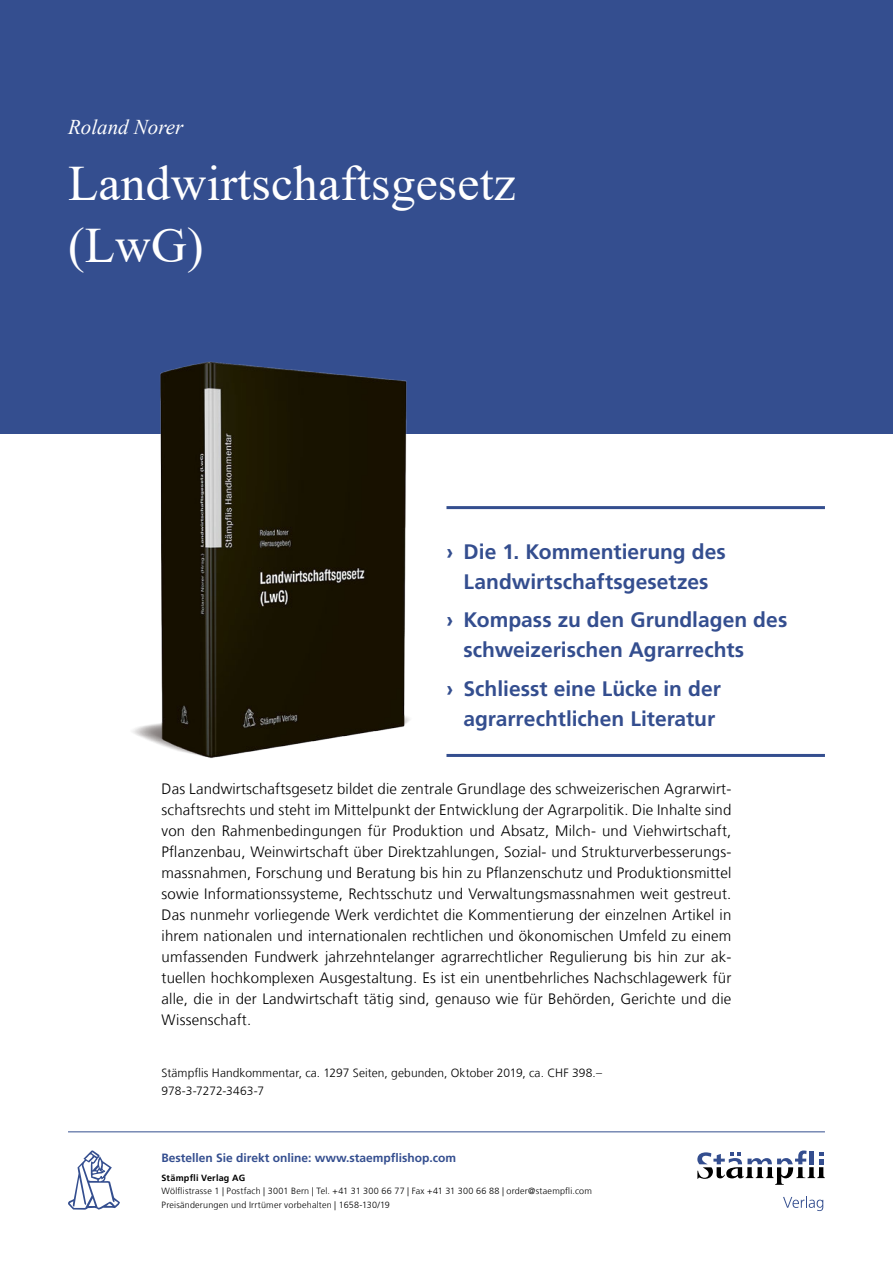
<style>
.page{position:relative;width:893px;height:1263px;background:#fff}
.page>*{position:absolute;margin:0;border:0;box-sizing:border-box;transform-origin:0 0}
.t1{font:49.5px/61.5px "Kkwrfg Times New Roman";letter-spacing:.005em;color:#fff}
.t2{font:700 21px/30px "Lljnxw Frutiger LT Com";color:#344e8f;text-align:center}
.t3{font:italic 21px "Plvsyw Times New Roman";color:#fff}
.t4{font:300 15px/21px "Hrmggj Frutiger LT Com";letter-spacing:.01em;color:#000;text-align:justify}
.t5{font:300 12px/18px "Hrmggj Frutiger LT Com";letter-spacing:.005em;color:#000}
.t6{font:700 12px "Hcsflk Frutiger LT Com";color:#344e8f}
.t7{font:300 9px/13.5px "Hrmggj Frutiger LT Com";letter-spacing:.025em;color:#000}
.t8{font:700 9px "Hcsflk Frutiger LT Com";letter-spacing:.025em;color:#000}
</style>
<div class="page">
<div style="left:0;top:0;width:893px;height:434px;background:#344e8f"></div>
<svg style="left:697px;top:1150px;width:128px;height:35px"></svg>
<svg style="left:783px;top:1196px;width:40px;height:15px"></svg>
<hr style="left:68px;top:1131px;width:757px;height:1px;background:#344e8f">
<svg style="left:68px;top:1150px;width:52px;height:60px"></svg>
<hr style="left:446px;top:506px;width:379px;height:3px;background:#344e8f">
<hr style="left:446px;top:754px;width:379px;height:3px;background:#344e8f">
<img style="left:132px;top:361px;width:278px;height:397px">
<h2 class="t3" style="left:68px;top:112px;width:117px">Roland Norer</h2>
<h1 class="t1" style="left:68px;top:151px;width:449px">Landwirtschaftsgesetz (LwG)</h1>
<h2 class="t2" style="left:446px;top:536px;width:281px">› Die 1. Kommentierung des<br>Landwirtschaftsgesetzes</h2>
<h2 class="t2" style="left:463px;top:605px;width:325px;text-align:left;text-indent:-17px">› Kompass zu den Grundlagen des schweizerischen Agrarrechts</h2>
<h2 class="t2" style="left:446px;top:673px;width:276px">› Schliesst eine Lücke in der agrarrechtlichen Literatur</h2>
<p class="t4" style="left:162px;top:778px;width:571px">Das Landwirtschaftsgesetz bildet die zentrale Grundlage des schweizerischen Agrarwirt&shy;schaftsrechts und steht im Mittelpunkt der Entwicklung der Agrarpolitik. Die Inhalte sind von den Rahmenbedingungen für Produktion und Absatz, Milch- und Viehwirtschaft, Pflanzenbau, Weinwirtschaft über Direktzahlungen, Sozial- und Strukturverbesserungs&shy;massnahmen, Forschung und Beratung bis hin zu Pflanzenschutz und Produktionsmittel sowie Informationssysteme, Rechtsschutz und Verwaltungsmassnahmen weit gestreut.<br>Das nunmehr vorliegende Werk verdichtet die Kommentierung der einzelnen Artikel in ihrem nationalen und internationalen rechtlichen und ökonomischen Umfeld zu einem umfassenden Fundwerk jahrzehntelanger agrarrechtlicher Regulierung bis hin zur ak&shy;tuellen hochkomplexen Ausgestaltung. Es ist ein unentbehrliches Nachschlagewerk für alle, die in der Landwirtschaft tätig sind, genauso wie für Behörden, Gerichte und die Wissenschaft.</p>
<p class="t5" style="left:162px;top:1064px;width:442px">Stämpflis Handkommentar, ca. 1297 Seiten, gebunden, Oktober 2019, ca. CHF 398.–<br>978-3-7272-3463-7</p>
<p class="t6" style="left:162px;top:1151px;width:296px">Bestellen Sie direkt online: www.staempflishop.com</p>
<p class="t8" style="left:162px;top:1172px;width:85px">Stämpfli Verlag AG</p>
<p class="t7" style="left:162px;top:1184px;width:432px">Wölflistrasse 1 | Postfach | 3001 Bern | Tel. +41 31 300 66 77 | Fax +41 31 300 66 88 | order@staempfli.com<br>Preisänderungen und Irrtümer vorbehalten | 1658-130/19</p>
</div>
